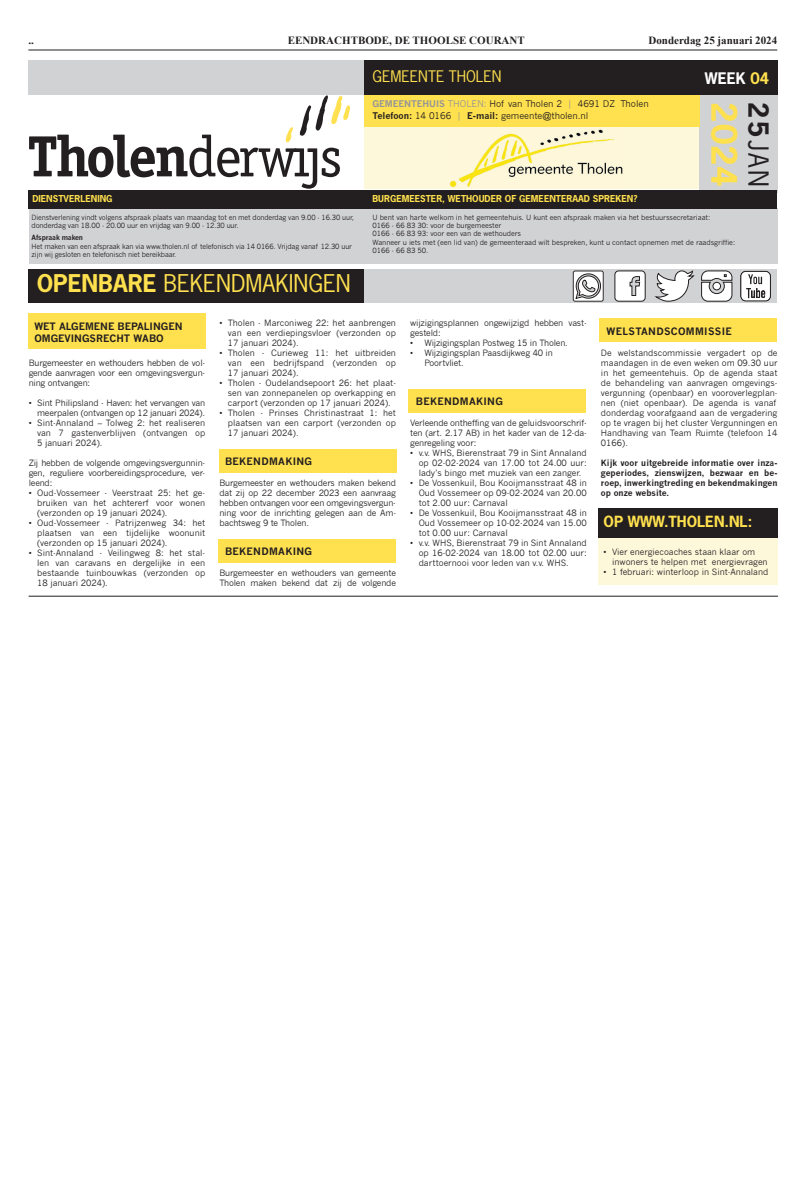
<style>
.page{position:relative;width:806px;height:1180px;background:#fff}
.page>*{position:absolute;margin:0;border:0;box-sizing:border-box;transform-origin:0 0}
.t1{font:700 33px "News Gothic Std";color:#ffe04e}
.t2{font:26px "News Gothic Std";color:#231f20}
.t3{font:23px "News Gothic Std";color:#ffe04e}
.t4{font:15px "News Gothic Std";color:#ffe04e}
.t5{font:700 15px "News Gothic Std";color:#fff}
.t6{font:700 14.5px "News Gothic Std";color:#ffe04e}
.t7{font:700 11px "Times New Roman";color:#231f20}
.t8{font:700 10px "News Gothic";letter-spacing:.03em;color:#231f20}
.t9{font:700 10px/12px "News Gothic";color:#231f20}
.t10{font:9px/12.8px "News Gothic";letter-spacing:-.005em;color:#231f20}
.t11{font:700 9px "News Gothic Std";color:#ffe04e}
.t12{font:8.5px/10px "News Gothic";color:#231f20;text-align:justify}
.t13{font:8.5px/10px "News Gothic";letter-spacing:-.02em;color:#231f20}
.t14{font:700 8.5px/10px "News Gothic";color:#231f20;text-align:justify}
.t15{font:7px/8.4px "News Gothic";letter-spacing:-.02em;color:#231f20}
.t16{font:700 7px "News Gothic";letter-spacing:-.02em;color:#231f20}
.s1{font-weight:700}
.s2{color:#ffe04e}
.s3{font-weight:700;color:#939598}
.s4{color:#939598}
</style>
<div class="page">
<div style="left:259px;top:269px;width:517px;height:33px;background:#d1d2d4"></div>
<hr style="left:28px;top:50px;width:748px;height:1px;background:#231f20">
<div style="left:364px;top:112px;width:334px;height:77px;background:#fef8db"></div>
<div style="left:28px;top:60px;width:352px;height:35px;background:#d1d2d4"></div>
<svg style="left:29px;top:95px;width:321px;height:94px"></svg>
<img style="left:446px;top:126px;width:178px;height:62px">
<div style="left:364px;top:60px;width:413px;height:35px;background:#231f20"></div>
<div style="left:698px;top:95px;width:78px;height:97px;background:#d1d2d4"></div>
<div style="left:364px;top:95px;width:334px;height:31px;background:#ffe04e"></div>
<div style="left:29px;top:208px;width:748px;height:56px;background:#d1d2d4"></div>
<div style="left:28px;top:190px;width:748px;height:18px;background:#231f20"></div>
<div style="left:219px;top:449px;width:177px;height:24px;background:#ffe04e"></div>
<div style="left:218px;top:539px;width:177px;height:24px;background:#ffe04e"></div>
<div style="left:408px;top:389px;width:177px;height:23px;background:#ffe04e"></div>
<div style="left:599px;top:318px;width:177px;height:23px;background:#ffe04e"></div>
<div style="left:29px;top:313px;width:177px;height:36px;background:#ffe04e"></div>
<hr style="left:29px;top:595px;width:748px;height:1px;background:#231f20">
<div style="left:598px;top:507px;width:179px;height:77px;background:#fef8db"></div>
<div style="left:598px;top:507px;width:179px;height:30px;background:#231f20"></div>
<svg style="left:614px;top:270px;width:31px;height:32px"></svg>
<svg style="left:654px;top:270px;width:40px;height:32px"></svg>
<svg style="left:701px;top:270px;width:31px;height:32px"></svg>
<svg style="left:740px;top:271px;width:30px;height:30px"></svg>
<svg style="left:573px;top:271px;width:30px;height:30px"></svg>
<div style="left:572px;top:271px;width:31px;height:30px;border:1px solid #302d2c;border-radius:2px"></div>
<svg style="left:575px;top:270px;width:25px;height:32px"></svg>
<div style="left:28px;top:268px;width:335px;height:34px;background:#231f20"></div>
<p class="t7" style="left:28px;top:33px;width:7px">..</p>
<p class="t7" style="left:287px;top:33px;width:238px">EENDRACHTBODE, DE THOOLSE COURANT</p>
<p class="t7" style="left:648px;top:33px;width:130px">Donderdag 25 januari 2024</p>
<h3 class="t4" style="left:372px;top:67px;width:130px">GEMEENTE THOLEN</h3>
<h2 class="t2" style="left:774px;top:102px;width:86px;rotate:90deg"><span class="s1">25</span>JAN</h2>
<h3 class="t5" style="left:704px;top:68px;width:66px">WEEK <span class="s2">04</span></h3>
<p class="t10" style="left:372px;top:97px;width:277px"><span class="s3">GEMEENTEHUIS</span> <span class="s4">THOLEN:</span> Hof van Tholen 2 <span class="s4">|</span> 4691 DZ Tholen<br><span class="s1">Telefoon:</span> 14 0166 <span class="s4">|</span> <span class="s1">E-mail:</span> gemeente@tholen.nl</p>
<h1 class="t1" style="left:745px;top:102px;width:86px;rotate:90deg">2024</h1>
<p class="t11" style="left:32px;top:193px;width:82px">DIENSTVERLENING</p>
<p class="t11" style="left:372px;top:193px;width:266px">BURGEMEESTER, WETHOUDER OF GEMEENTERAAD SPREKEN?</p>
<p class="t15" style="left:31px;top:213px;width:324px">Dienstverlening vindt volgens afspraak plaats van maandag tot en met donderdag van 9.00 - 16.30 uur, donderdag van 18.00 - 20.00 uur en vrijdag van 9.00 - 12.30 uur.</p>
<p class="t16" style="left:31px;top:233px;width:53px">Afspraak maken</p>
<p class="t15" style="left:31px;top:242px;width:322px">Het maken van een afspraak kan via www.tholen.nl of telefonisch via 14 0166. Vrijdag vanaf 12.30 uur zijn wij gesloten en telefonisch niet bereikbaar.</p>
<h3 class="t3" style="left:37px;top:269px;width:315px"><span class="s1">OPENBARE</span> BEKENDMAKINGEN</h3>
<p class="t15" style="left:372px;top:213px;width:364px">U bent van harte welkom in het gemeentehuis. U kunt een afspraak maken via het bestuurssecretariaat:<br>0166 - 66 83 30: voor de burgemeester<br>0166 - 66 83 93: voor een van de wethouders<br>Wanneer u iets met (een lid van) de gemeenteraad wilt bespreken, kunt u contact opnemen met de raadsgriffie:<br>0166 - 66 83 50.</p>
<p class="t9" style="left:34px;top:320px;width:150px">WET ALGEMENE BEPALINGEN<br>OMGEVINGSRECHT WABO</p>
<p class="t12" style="left:29px;top:358px;width:178px">Burgemeester en wethouders hebben de vol&shy;gende aanvragen voor een omgevingsvergun&shy;ning ontvangen:</p>
<p class="t13" style="left:29px;top:398px;width:178px;text-align:right">• Sint Philipsland - Haven: het vervangen van meerpalen (ontvangen op 12 januari 2024).</p>
<p class="t12" style="left:37px;top:418px;width:169px;text-indent:-9px">• Sint-Annaland – Tolweg 2: het realiseren van 7 gastenverblijven (ontvangen op 5 januari 2024).</p>
<p class="t12" style="left:29px;top:458px;width:178px">Zij hebben de volgende omgevingsvergunnin&shy;gen, reguliere voorbereidingsprocedure, ver&shy;leend:</p>
<p class="t12" style="left:37px;top:488px;width:169px;text-indent:-9px">• Oud-Vossemeer - Veerstraat 25: het ge&shy;bruiken van het achtererf voor wonen (verzonden op 19 januari 2024).</p>
<p class="t12" style="left:37px;top:518px;width:169px;text-indent:-9px">• Oud-Vossemeer - Patrijzenweg 34: het plaatsen van een tijdelijke woonunit (verzonden op 15 januari 2024).</p>
<p class="t12" style="left:37px;top:548px;width:169px;text-indent:-9px">• Sint-Annaland - Veilingweg 8: het stal&shy;len van caravans en dergelijke in een bestaande tuinbouwkas (verzonden op 18 januari 2024).</p>
<p class="t12" style="left:228px;top:318px;width:169px;text-indent:-8px">• Tholen - Marconiweg 22: het aanbrengen van een verdiepingsvloer (verzonden op 17 januari 2024).</p>
<p class="t12" style="left:228px;top:348px;width:169px;text-indent:-8px">• Tholen - Curieweg 11: het uitbreiden van een bedrijfspand (verzonden op 17 januari 2024).</p>
<p class="t12" style="left:228px;top:378px;width:169px;text-indent:-8px">• Tholen - Oudelandsepoort 26: het plaat&shy;sen van zonnepanelen op overkapping en carport (verzonden op 17 januari 2024).</p>
<p class="t12" style="left:228px;top:408px;width:169px;text-indent:-8px">• Tholen - Prinses Christinastraat 1: het plaatsen van een carport (verzonden op 17 januari 2024).</p>
<p class="t8" style="left:225px;top:455px;width:88px">BEKENDMAKING</p>
<p class="t12" style="left:219px;top:478px;width:178px">Burgemeester en wethouders maken bekend dat zij op 22 december 2023 een aanvraag hebben ontvangen voor een omgevingsvergun&shy;ning voor de inrichting gelegen aan de Am&shy;bachtsweg 9 te Tholen.</p>
<p class="t8" style="left:225px;top:545px;width:88px">BEKENDMAKING</p>
<p class="t13" style="left:219px;top:568px;width:178px">Burgemeester en wethouders van gemeente<br>Tholen maken bekend dat zij de volgende</p>
<p class="t13" style="left:410px;top:318px;width:178px">wijzigingsplannen ongewijzigd hebben vast&shy;gesteld:</p>
<p class="t13" style="left:410px;top:338px;width:159px">• Wijzigingsplan Postweg 15 in Tholen.</p>
<p class="t13" style="left:424px;top:348px;width:130px;text-indent:-14px">• Wijzigingsplan Paasdijkweg 40 in<br>Poortvliet.</p>
<p class="t8" style="left:415px;top:395px;width:88px">BEKENDMAKING</p>
<p class="t12" style="left:410px;top:418px;width:178px">Verleende ontheffing van de geluidsvoorschrif&shy;ten (art. 2.17 AB) in het kader van de 12-da&shy;genregeling voor:</p>
<p class="t12" style="left:418px;top:448px;width:169px;text-indent:-8px">• v.v. WHS, Bierenstraat 79 in Sint Annaland op 02-02-2024 van 17.00 tot 24.00 uur: lady’s bingo met muziek van een zanger.</p>
<p class="t12" style="left:418px;top:478px;width:169px;text-indent:-8px">• De Vossenkuil, Bou Kooijmansstraat 48 in Oud Vossemeer op 09-02-2024 van 20.00 tot 2.00 uur: Carnaval</p>
<p class="t12" style="left:418px;top:508px;width:169px;text-indent:-8px">• De Vossenkuil, Bou Kooijmansstraat 48 in Oud Vossemeer op 10-02-2024 van 15.00 tot 0.00 uur: Carnaval</p>
<p class="t12" style="left:418px;top:538px;width:169px;text-indent:-8px">• v.v. WHS, Bierenstraat 79 in Sint Annaland op 16-02-2024 van 18.00 tot 02.00 uur: darttoernooi voor leden van v.v. WHS.</p>
<p class="t8" style="left:606px;top:325px;width:127px">WELSTANDSCOMMISSIE</p>
<p class="t12" style="left:600px;top:348px;width:178px;text-align:left">De welstandscommissie vergadert op de maandagen in de even weken om 09.30 uur in het gemeentehuis. Op de agenda staat de behandeling van aanvragen omgevings&shy;vergunning (openbaar) en vooroverlegplan&shy;nen (niet openbaar). De agenda is vanaf donderdag voorafgaand aan de vergadering op te vragen bij het cluster Vergunningen en Handhaving van Team Ruimte (telefoon 14<br>0166).</p>
<p class="t14" style="left:600px;top:458px;width:178px">Kijk voor uitgebreide informatie over inza&shy;geperiodes, zienswijzen, bezwaar en be&shy;roep, inwerkingtreding en bekendmakingen op onze website.</p>
<h3 class="t6" style="left:603px;top:512px;width:150px">OP WWW.THOLEN.NL:</h3>
<p class="t12" style="left:611px;top:546px;width:157px;text-indent:-9px">• Vier energiecoaches staan klaar om inwoners te helpen met energievragen</p>
<p class="t12" style="left:603px;top:566px;width:166px">• 1 februari: winterloop in Sint-Annaland</p>
</div>
